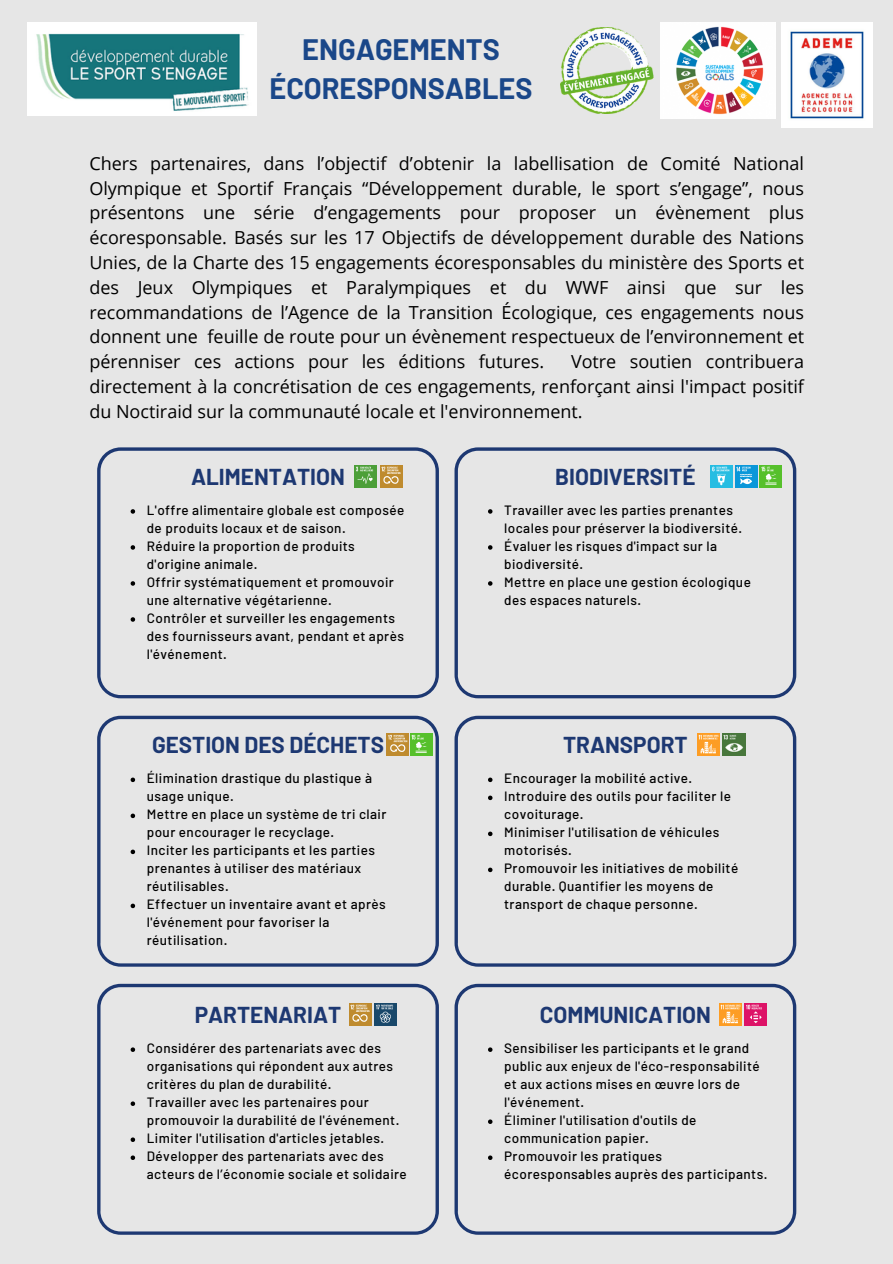
<style>
.page{position:relative;width:893px;height:1264px;background:#fff}
.page>*{position:absolute;margin:0;border:0;box-sizing:border-box;transform-origin:0 0}
.t1{font:700 28.95px "Barlow";color:#1a4789}
.t2{font:700 22.5px "Barlow";color:#1d3872}
.t3{font:18px/24.8px "Open Sans";color:#000;text-align:justify}
.t4{font:500 13.5px/18px "Barlow";letter-spacing:.03em;color:#000}
</style>
<div class="page">
<div style="left:0;top:0;width:892px;height:1263px;background:#e6e6e6"></div>
<img style="left:28px;top:23px;width:228px;height:92px">
<img style="left:560px;top:28px;width:93px;height:85px">
<img style="left:661px;top:23px;width:114px;height:96px">
<img style="left:781px;top:23px;width:91px;height:105px">
<svg style="left:97px;top:447px;width:342px;height:251px"></svg>
<svg style="left:454px;top:447px;width:342px;height:251px"></svg>
<svg style="left:97px;top:715px;width:342px;height:251px"></svg>
<svg style="left:454px;top:715px;width:342px;height:251px"></svg>
<svg style="left:97px;top:983px;width:342px;height:251px"></svg>
<svg style="left:454px;top:983px;width:342px;height:251px"></svg>
<svg style="left:131px;top:509px;width:4px;height:4px"></svg>
<svg style="left:131px;top:545px;width:4px;height:4px"></svg>
<svg style="left:131px;top:581px;width:4px;height:4px"></svg>
<svg style="left:131px;top:617px;width:4px;height:4px"></svg>
<svg style="left:488px;top:509px;width:4px;height:4px"></svg>
<svg style="left:488px;top:545px;width:4px;height:4px"></svg>
<svg style="left:488px;top:581px;width:4px;height:4px"></svg>
<svg style="left:131px;top:777px;width:4px;height:5px"></svg>
<svg style="left:131px;top:813px;width:4px;height:5px"></svg>
<svg style="left:131px;top:849px;width:4px;height:5px"></svg>
<svg style="left:131px;top:903px;width:4px;height:5px"></svg>
<svg style="left:488px;top:777px;width:4px;height:5px"></svg>
<svg style="left:488px;top:795px;width:4px;height:5px"></svg>
<svg style="left:488px;top:831px;width:4px;height:5px"></svg>
<svg style="left:488px;top:867px;width:4px;height:5px"></svg>
<svg style="left:131px;top:1047px;width:4px;height:4px"></svg>
<svg style="left:131px;top:1101px;width:4px;height:4px"></svg>
<svg style="left:131px;top:1137px;width:4px;height:4px"></svg>
<svg style="left:131px;top:1155px;width:4px;height:4px"></svg>
<svg style="left:488px;top:1047px;width:4px;height:4px"></svg>
<svg style="left:488px;top:1119px;width:4px;height:4px"></svg>
<svg style="left:488px;top:1155px;width:4px;height:4px"></svg>
<div style="left:759px;top:465px;width:23px;height:22px;background:#56c02b"></div>
<svg style="left:761px;top:467px;width:15px;height:17px"></svg>
<div style="left:734px;top:465px;width:23px;height:22px;background:#0a97d9"></div>
<svg style="left:736px;top:467px;width:16px;height:17px"></svg>
<div style="left:710px;top:465px;width:22px;height:22px;background:#26bde2"></div>
<svg style="left:712px;top:466px;width:17px;height:19px"></svg>
<div style="left:354px;top:465px;width:22px;height:22px;background:#4c9f38"></div>
<svg style="left:356px;top:466px;width:17px;height:18px"></svg>
<div style="left:380px;top:465px;width:22px;height:22px;background:#bf8b2e"></div>
<svg style="left:381px;top:466px;width:19px;height:18px"></svg>
<div style="left:386px;top:733px;width:23px;height:22px;background:#bf8b2e"></div>
<div style="left:410px;top:733px;width:22px;height:22px;background:#56c02b"></div>
<svg style="left:388px;top:735px;width:38px;height:17px"></svg>
<svg style="left:697px;top:733px;width:22px;height:22px"></svg>
<svg style="left:698px;top:735px;width:20px;height:18px"></svg>
<img style="left:723px;top:733px;width:22px;height:22px">
<div style="left:349px;top:1002px;width:22px;height:23px;background:#bf8b2e"></div>
<svg style="left:350px;top:1004px;width:19px;height:17px"></svg>
<div style="left:374px;top:1002px;width:22px;height:23px;background:#19486a"></div>
<svg style="left:376px;top:1004px;width:17px;height:18px"></svg>
<svg style="left:719px;top:1002px;width:22px;height:23px"></svg>
<svg style="left:720px;top:1004px;width:20px;height:19px"></svg>
<div style="left:744px;top:1002px;width:23px;height:23px;background:#dd1367"></div>
<svg style="left:746px;top:1004px;width:15px;height:19px"></svg>
<p class="t1" style="left:302px;top:31px;width:199px">ENGAGEMENTS</p>
<p class="t1" style="left:269px;top:70px;width:264px">ÉCORESPONSABLES</p>
<p class="t3" style="left:89px;top:151px;width:716px">Chers partenaires, dans l’objectif d’obtenir la labellisation de Comité National Olympique et Sportif Français “Développement durable, le sport s’engage”, nous présentons une série d’engagements pour proposer un évènement plus écoresponsable. Basés sur les 17 Objectifs de développement durable des Nations Unies, de la Charte des 15 engagements écoresponsables du ministère des Sports et des Jeux Olympiques et Paralympiques et du WWF ainsi que sur les recommandations de l’Agence de la Transition Écologique, ces engagements nous donnent une feuille de route pour un évènement respectueux de l’environnement et pérenniser ces actions pour les éditions futures.</p>
<p class="t3" style="left:89px;top:349px;width:716px;text-indent:481px">Votre soutien contribuera directement à la concrétisation de ces engagements, renforçant ainsi l'impact positif du Noctiraid sur la communauté locale et l'environnement.</p>
<p class="t2" style="left:191px;top:462px;width:155px">ALIMENTATION</p>
<p class="t2" style="left:555px;top:462px;width:142px">BIODIVERSITÉ</p>
<p class="t4" style="left:147px;top:500px;width:259px">L'offre alimentaire globale est composée de produits locaux et de saison.</p>
<p class="t4" style="left:147px;top:536px;width:209px">Réduire la proportion de produits d'origine animale.</p>
<p class="t4" style="left:147px;top:572px;width:249px">Offrir systématiquement et promouvoir une alternative végétarienne.</p>
<p class="t4" style="left:147px;top:608px;width:258px">Contrôler et surveiller les engagements des fournisseurs avant, pendant et après l'événement.</p>
<p class="t4" style="left:504px;top:500px;width:239px">Travailler avec les parties prenantes locales pour préserver la biodiversité.</p>
<p class="t4" style="left:504px;top:536px;width:214px">Évaluer les risques d'impact sur la biodiversité.</p>
<p class="t4" style="left:504px;top:572px;width:248px">Mettre en place une gestion écologique des espaces naturels.</p>
<p class="t2" style="left:152px;top:730px;width:233px">GESTION DES DÉCHETS</p>
<p class="t2" style="left:563px;top:730px;width:126px">TRANSPORT</p>
<p class="t4" style="left:147px;top:768px;width:227px">Élimination drastique du plastique à usage unique.</p>
<p class="t4" style="left:147px;top:804px;width:241px">Mettre en place un système de tri clair pour encourager le recyclage.</p>
<p class="t4" style="left:147px;top:840px;width:230px">Inciter les participants et les parties prenantes à utiliser des matériaux réutilisables.</p>
<p class="t4" style="left:147px;top:894px;width:240px">Effectuer un inventaire avant et après l'événement pour favoriser la réutilisation.</p>
<p class="t4" style="left:504px;top:768px;width:189px">Encourager la mobilité active.</p>
<p class="t4" style="left:504px;top:786px;width:228px">Introduire des outils pour faciliter le covoiturage.</p>
<p class="t4" style="left:504px;top:822px;width:217px">Minimiser l'utilisation de véhicules motorisés.</p>
<p class="t4" style="left:504px;top:858px;width:235px">Promouvoir les initiatives de mobilité durable. Quantifier les moyens de transport de chaque personne.</p>
<p class="t2" style="left:195px;top:1000px;width:148px">PARTENARIAT</p>
<p class="t2" style="left:539px;top:1000px;width:173px">COMMUNICATION</p>
<p class="t4" style="left:147px;top:1038px;width:248px">Considérer des partenariats avec des organisations qui répondent aux autres critères du plan de durabilité.</p>
<p class="t4" style="left:147px;top:1092px;width:254px">Travailler avec les partenaires pour promouvoir la durabilité de l'événement.</p>
<p class="t4" style="left:147px;top:1128px;width:239px">Limiter l'utilisation d'articles jetables.</p>
<p class="t4" style="left:147px;top:1146px;width:261px">Développer des partenariats avec des acteurs de l’économie sociale et solidaire</p>
<p class="t4" style="left:504px;top:1038px;width:257px">Sensibiliser les participants et le grand public aux enjeux de l'éco-responsabilité et aux actions mises en œuvre lors de l'événement.</p>
<p class="t4" style="left:504px;top:1110px;width:194px">Éliminer l'utilisation d'outils de communication papier.</p>
<p class="t4" style="left:504px;top:1146px;width:265px">Promouvoir les pratiques écoresponsables auprès des participants.</p>
</div>
